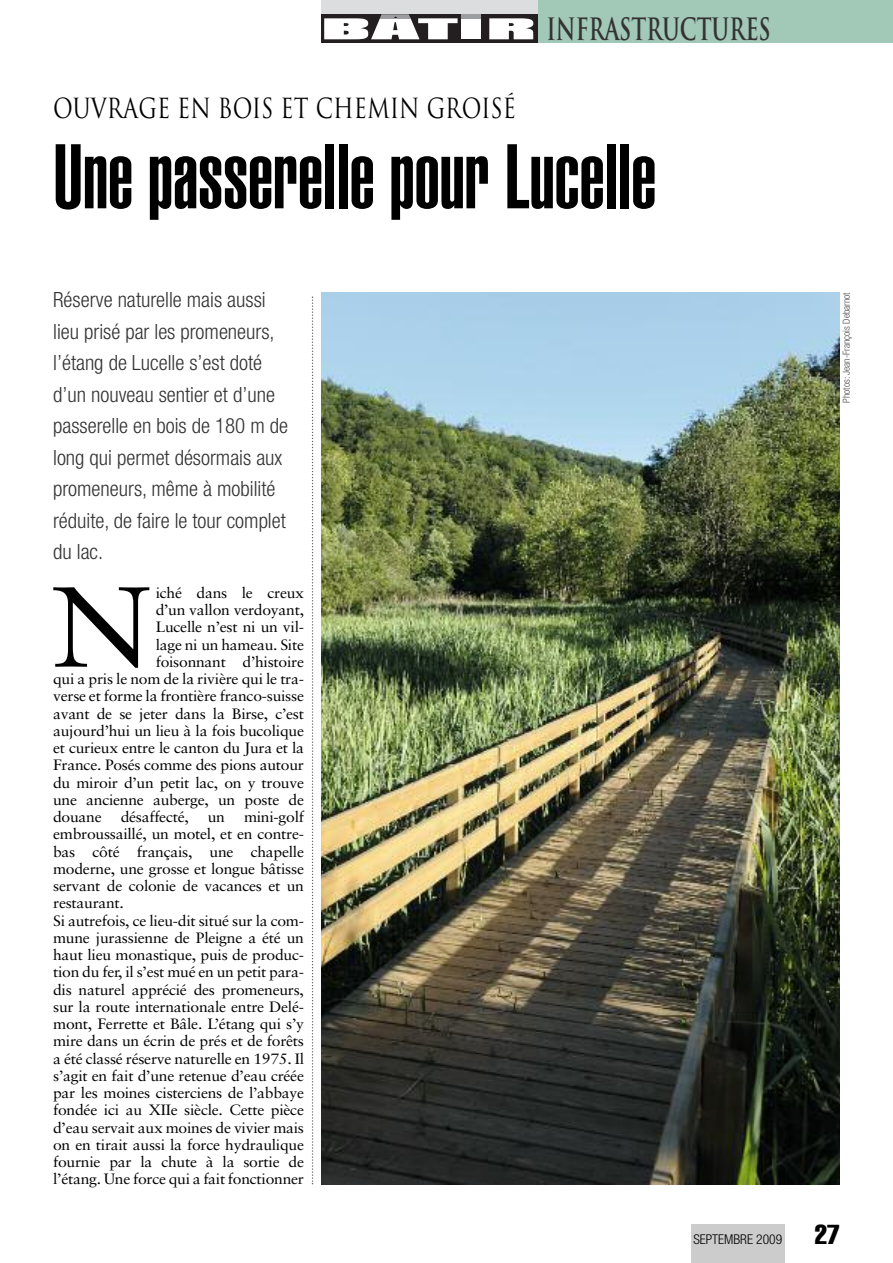
<style>
.page{position:relative;width:893px;height:1263px;background:#fff}
.page>*{position:absolute;margin:0;border:0;box-sizing:border-box;transform-origin:0 0}
.t1{font:113.85px "Sabon";color:#000;scale:1.05 1}
.t2{font:900 extra-condensed 90px "Helvetica";color:#000}
.t3{font:700 30px "Trajan";color:#333;scale:.7 1}
.t4{font:27px "Trajan";color:#000;scale:.8 1}
.t5{font:300 condensed 21px/31.5px "Helvetica Neue";color:#333}
.t6{font:15px/17.2px "Sabon";letter-spacing:-.015em;color:#000;scale:1.05 1}
.t7{font:300 condensed 13.5px "Helvetica Neue";color:#000}
.t8{font:300 condensed 9.75px "Helvetica Neue";color:#4d4d4d}
.s1{font-family:"Helvetica";font-weight:400;font-stretch:extra-condensed;font-size:27px}
</style>
<div class="page">
<div style="left:691px;top:1225px;width:93px;height:38px;background:#ccc"></div>
<div style="left:534px;top:0;width:359px;height:43px;background:#a2c8b7"></div>
<svg style="left:312px;top:296px;width:1px;height:888px"></svg>
<img style="left:321px;top:292px;width:519px;height:892px">
<div style="left:321px;top:14px;width:216px;height:29px;background:#231f20"></div>
<div style="left:461px;top:18px;width:20px;height:21px;background:#fff"></div>
<svg style="left:489px;top:18px;width:44px;height:21px"></svg>
<div style="left:321px;top:0;width:216px;height:14px;background:#dcdddf"></div>
<hr style="left:461px;top:14px;width:20px;height:4px;background:#9b9da0">
<svg style="left:324px;top:14px;width:134px;height:25px"></svg>
<h3 class="t3" style="left:546px;top:12px;width:322px">INFRASTRUCTURES</h3>
<h3 class="t4" style="left:53px;top:93px;width:580px">OUVRAGE EN BOIS ET CHEMIN GROISÉ</h3>
<h2 class="t2" style="left:53px;top:144px;width:605px">Une passerelle pour Lucelle</h2>
<p class="t5" style="left:53px;top:286px;width:236px">Réserve naturelle mais aussi lieu prisé par les promeneurs, l’étang de Lucelle s’est doté d’un nouveau sentier et d’une passerelle en bois de 180 m de long qui permet désormais aux promeneurs, même à mobilité réduite, de faire le tour complet du lac.</p>
<h1 class="t1" style="left:52px;top:580px;width:96px">N</h1>
<p class="t6" style="left:156px;top:585px;width:143px">iché dans le creux</p>
<p class="t6" style="left:156px;top:602px;width:143px">d’un vallon verdoyant,</p>
<p class="t6" style="left:156px;top:620px;width:143px">Lucelle n’est ni un vil-</p>
<p class="t6" style="left:156px;top:637px;width:143px">lage ni un hameau. Site</p>
<p class="t6" style="left:156px;top:654px;width:143px">foisonnant d’histoire</p>
<p class="t6" style="left:53px;top:671px;width:240px">qui a pris le nom de la rivière qui le tra-</p>
<p class="t6" style="left:53px;top:689px;width:240px">verse et forme la frontière franco-suisse</p>
<p class="t6" style="left:53px;top:706px;width:240px">avant de se jeter dans la Birse, c’est</p>
<p class="t6" style="left:53px;top:723px;width:240px">aujourd’hui un lieu à la fois bucolique</p>
<p class="t6" style="left:53px;top:740px;width:240px">et curieux entre le canton du Jura et la</p>
<p class="t6" style="left:53px;top:758px;width:240px">France. Posés comme des pions autour</p>
<p class="t6" style="left:53px;top:775px;width:240px">du miroir d’un petit lac, on y trouve</p>
<p class="t6" style="left:53px;top:792px;width:240px">une ancienne auberge, un poste de</p>
<p class="t6" style="left:53px;top:809px;width:48px">douane</p>
<p class="t6" style="left:121px;top:809px;width:66px">désaffecté,</p>
<p class="t6" style="left:208px;top:809px;width:18px">un</p>
<p class="t6" style="left:53px;top:809px;width:240px;text-indent:191px">mini-golf embroussaillé, un motel, et en contre&shy;bas côté français, une chapelle moderne, une grosse et longue bâtisse servant de colonie de vacances et un restaurant.<br>Si autrefois, ce lieu-dit situé sur la com&shy;mune jurassienne de Pleigne a été un haut lieu monastique, puis de produc&shy;tion du fer, il s’est mué en un petit para&shy;dis naturel apprécié des promeneurs, sur la route internationale entre Delé&shy;mont, Ferrette et Bâle. L’étang qui s’y mire dans un écrin de prés et de forêts a été classé réserve naturelle en 1975. Il s’agit en fait d’une retenue d’eau créée par les moines cisterciens de l’abbaye fondée ici au XIIe siècle. Cette pièce d’eau servait aux moines de vivier mais on en tirait aussi la force hydraulique fournie par la chute à la sortie de l’étang. Une force qui a fait fonctionner</p>
<p class="t8" style="left:843px;top:403px;width:112px;rotate:-90deg">Photos: Jean-François Debarnot</p>
<p class="t7" style="left:693px;top:1234px;width:148px">SEPTEMBRE 2009 <span class="s1">27</span></p>
</div>
